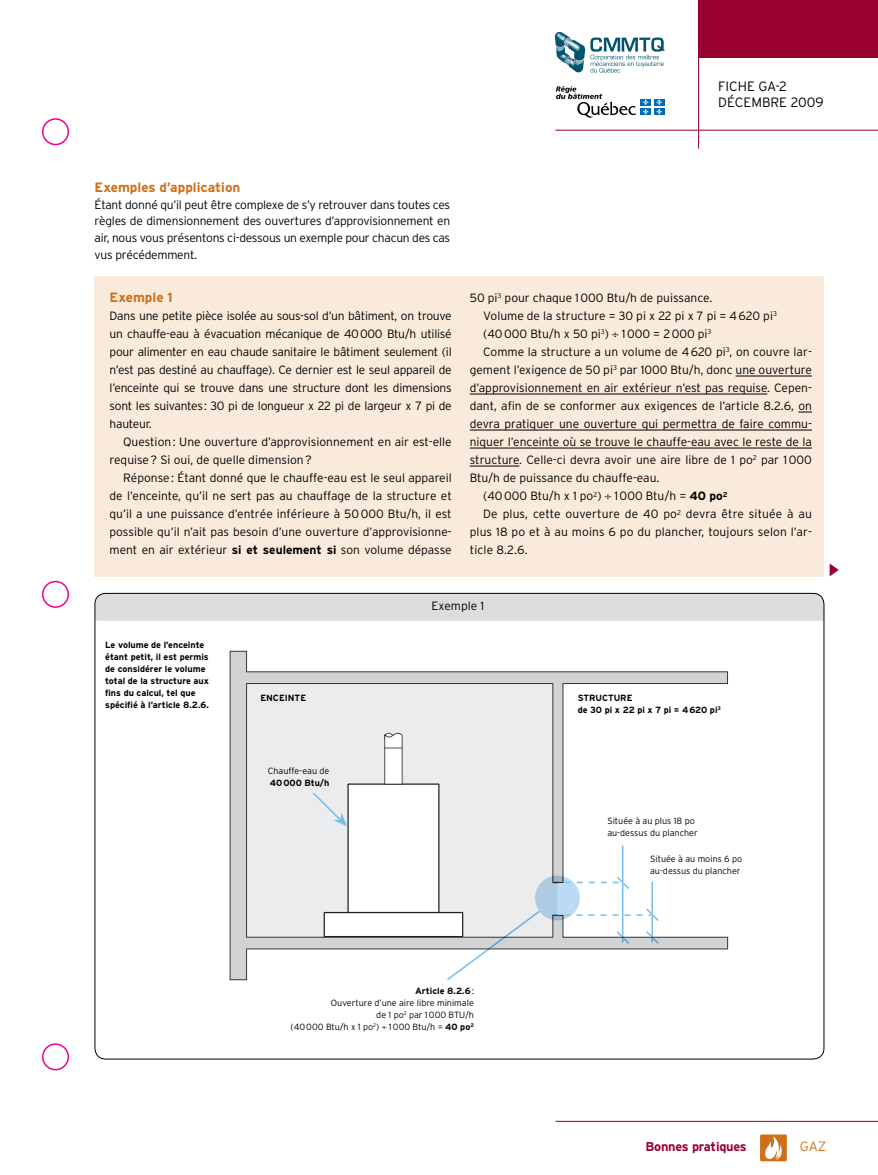
<style>
.page{position:relative;width:878px;height:1175px;background:#fff}
.page>*{position:absolute;margin:0;border:0;box-sizing:border-box;transform-origin:0 0}
.t1{font:700 13.5px "Interstate";color:#d06f1a}
.t2{font:300 13.5px/16px "Interstate";color:#000}
.t3{font:300 13.5px "Interstate";color:#d06f1a}
.t4{font:700 12.75px "Interstate";letter-spacing:-.02em;color:#98012d}
.t5{font:300 12px/18px "Interstate";color:#000;text-align:justify}
.t6{font:300 9px/12px "Interstate";color:#000}
.t7{font:700 9px/12px "Interstate";color:#000}
.s1{font-weight:700}
</style>
<div class="page">
<div style="left:94px;top:276px;width:730px;height:300px;background:#f9eadc"></div>
<div style="left:42px;top:118px;width:27px;height:27px;border:2px solid #ec008c;border-radius:50%"></div>
<div style="left:42px;top:1043px;width:27px;height:27px;border:2px solid #ec008c;border-radius:50%"></div>
<div style="left:42px;top:581px;width:27px;height:27px;border:2px solid #ec008c;border-radius:50%"></div>
<div style="left:760px;top:1134px;width:26px;height:27px;background:#d06f1a;border-radius:2px"></div>
<svg style="left:765px;top:1136px;width:17px;height:23px"></svg>
<div style="left:698px;top:0;width:180px;height:57px;background:#98002e"></div>
<hr style="left:698px;top:0;width:1px;height:148px;background:#98002e">
<hr style="left:555px;top:130px;width:323px;height:1px;background:#98002e">
<hr style="left:555px;top:1120px;width:323px;height:1px;background:#98002e">
<svg style="left:555px;top:32px;width:109px;height:41px"></svg>
<svg style="left:556px;top:86px;width:80px;height:32px"></svg>
<div style="left:640px;top:99px;width:11px;height:6px;background:#006cb7"></div>
<div style="left:654px;top:99px;width:10px;height:6px;background:#006cb7"></div>
<div style="left:640px;top:108px;width:11px;height:7px;background:#006cb7"></div>
<svg style="left:643px;top:99px;width:5px;height:15px"></svg>
<div style="left:654px;top:108px;width:10px;height:7px;background:#006cb7"></div>
<svg style="left:656px;top:99px;width:6px;height:15px"></svg>
<svg style="left:230px;top:651px;width:498px;height:329px"></svg>
<svg style="left:313px;top:732px;width:345px;height:248px"></svg>
<div style="left:96px;top:593px;width:729px;height:27px;background:#dcddde"></div>
<hr style="left:735px;top:376px;width:77px;height:1px;background:#000">
<hr style="left:470px;top:394px;width:297px;height:1px;background:#000">
<svg style="left:798px;top:412px;width:14px;height:1px"></svg>
<hr style="left:470px;top:430px;width:342px;height:1px;background:#000">
<hr style="left:470px;top:448px;width:342px;height:1px;background:#000">
<hr style="left:470px;top:466px;width:49px;height:1px;background:#000">
<svg style="left:829px;top:563px;width:9px;height:13px"></svg>
<p class="t2" style="left:718px;top:78px;width:107px">Fiche GA-2<br>DÉCEMBRE 2009</p>
<p class="t1" style="left:94px;top:180px;width:147px">Exemples d’application</p>
<p class="t5" style="left:94px;top:196px;width:357px;line-height:16.5px">Étant donné qu’il peut être complexe de s’y retrouver dans toutes ces règles de dimensionnement des ouvertures d’approvisionnement en air, nous vous présentons ci-dessous un exemple pour chacun des cas vus précédemment.</p>
<p class="t1" style="left:110px;top:290px;width:65px">Exemple 1</p>
<p class="t5" style="left:110px;top:307px;width:344px">Dans une petite pièce isolée au sous-sol d’un bâtiment, on trouve un chauffe-eau à évacuation mécanique de 40000 Btu/h utilisé pour alimenter en eau chaude sanitaire le bâtiment seulement (il n’est pas destiné au chauffage). Ce dernier est le seul appareil de l’enceinte qui se trouve dans une structure dont les dimensions sont les suivantes: 30 pi de longueur x 22 pi de largeur x 7 pi de hauteur.</p>
<p class="t5" style="left:110px;top:433px;width:343px;text-indent:14px">Question: Une ouverture d’approvisionnement en air est-elle requise? Si oui, de quelle dimension?</p>
<p class="t5" style="left:110px;top:469px;width:344px;text-indent:14px">Réponse: Étant donné que le chauffe-eau est le seul appareil de l’enceinte, qu’il ne sert pas au chauffage de la structure et qu’il a une puissance d’entrée inférieure à 50000 Btu/h, il est possible qu’il n’ait pas besoin d’une ouverture d’approvisionne&shy;ment en air extérieur <span class="s1">si et seulement si</span> son volume dépasse</p>
<p class="t5" style="left:470px;top:289px;width:244px">50 pi<sup>3</sup> pour chaque 1000 Btu/h de puissance.</p>
<p class="t5" style="left:483px;top:307px;width:295px">Volume de la structure = 30 pi x 22 pi x 7 pi = 4620 pi<sup>3</sup></p>
<p class="t5" style="left:483px;top:325px;width:230px">(40000 Btu/h x 50 pi<sup>3</sup>) 1000 = 2000 pi<sup>3</sup></p>
<p class="t5" style="left:483px;top:343px;width:330px">Comme la structure a un volume de 4620 pi<sup>3</sup>, on couvre lar-</p>
<p class="t5" style="left:469px;top:361px;width:344px">gement l’exigence de 50 pi<sup>3</sup> par 1000 Btu/h, donc une ouverture</p>
<p class="t5" style="left:470px;top:379px;width:343px">d’approvisionnement en air extérieur n’est pas requise. Cepen-</p>
<p class="t5" style="left:470px;top:397px;width:344px">dant, afin de se conformer aux exigences de l’article 8.2.6, on</p>
<p class="t5" style="left:470px;top:415px;width:344px">devra pratiquer une ouverture qui permettra de faire commu-</p>
<p class="t5" style="left:470px;top:433px;width:343px">niquer l’enceinte où se trouve le chauffe-eau avec le reste de la</p>
<p class="t5" style="left:470px;top:451px;width:344px">structure. Celle-ci devra avoir une aire libre de 1 po<sup>2</sup> par 1000</p>
<p class="t5" style="left:470px;top:469px;width:191px">Btu/h de puissance du chauffe-eau.</p>
<p class="t5" style="left:483px;top:487px;width:246px">(40000 Btu/h x 1 po<sup>2</sup>) 1000 Btu/h = <span class="s1">40 po</span><sup>2</sup></p>
<p class="t5" style="left:483px;top:505px;width:330px">De plus, cette ouverture de 40 po<sup>2</sup> devra être située à au</p>
<p class="t5" style="left:470px;top:523px;width:343px">plus 18 po et à au moins 6 po du plancher, toujours selon l’ar-</p>
<p class="t5" style="left:470px;top:541px;width:59px">ticle 8.2.6.</p>
<p class="t7" style="left:105px;top:638px;width:105px">Le volume de l’enceinte étant petit, il est permis de considérer le volume total de la structure aux fins du calcul, tel que spécifié à l’article 8.2.6.</p>
<p class="t5" style="left:431px;top:597px;width:54px">Exemple 1</p>
<p class="t7" style="left:260px;top:691px;width:47px">ENCEINTE</p>
<p class="t7" style="left:577px;top:691px;width:145px">STRUCTURE<br>de 30 pi x 22 pi x 7 pi = 4620 pi<sup>3</sup></p>
<p class="t6" style="left:268px;top:764px;width:63px">Chauffe-eau de</p>
<p class="t7" style="left:270px;top:776px;width:61px">40000 Btu/h</p>
<p class="t6" style="left:290px;top:984px;width:185px;text-align:right"><span class="s1">Article 8.2.6</span>:<br>Ouverture d’une aire libre minimale<br>de 1 po<sup>2</sup> par 1000 BTU/h<br>(40000 Btu/h x 1 po<sup>2</sup>) 1000 Btu/h = <span class="s1">40 po</span><sup>2</sup></p>
<p class="t6" style="left:607px;top:814px;width:92px">Située à au plus 18 po au-dessus du plancher</p>
<p class="t6" style="left:650px;top:852px;width:94px">Située à au moins 6 po au-dessus du plancher</p>
<p class="t4" style="left:645px;top:1139px;width:103px">Bonnes pratiques</p>
<p class="t3" style="left:800px;top:1139px;width:28px">GAZ</p>
</div>
